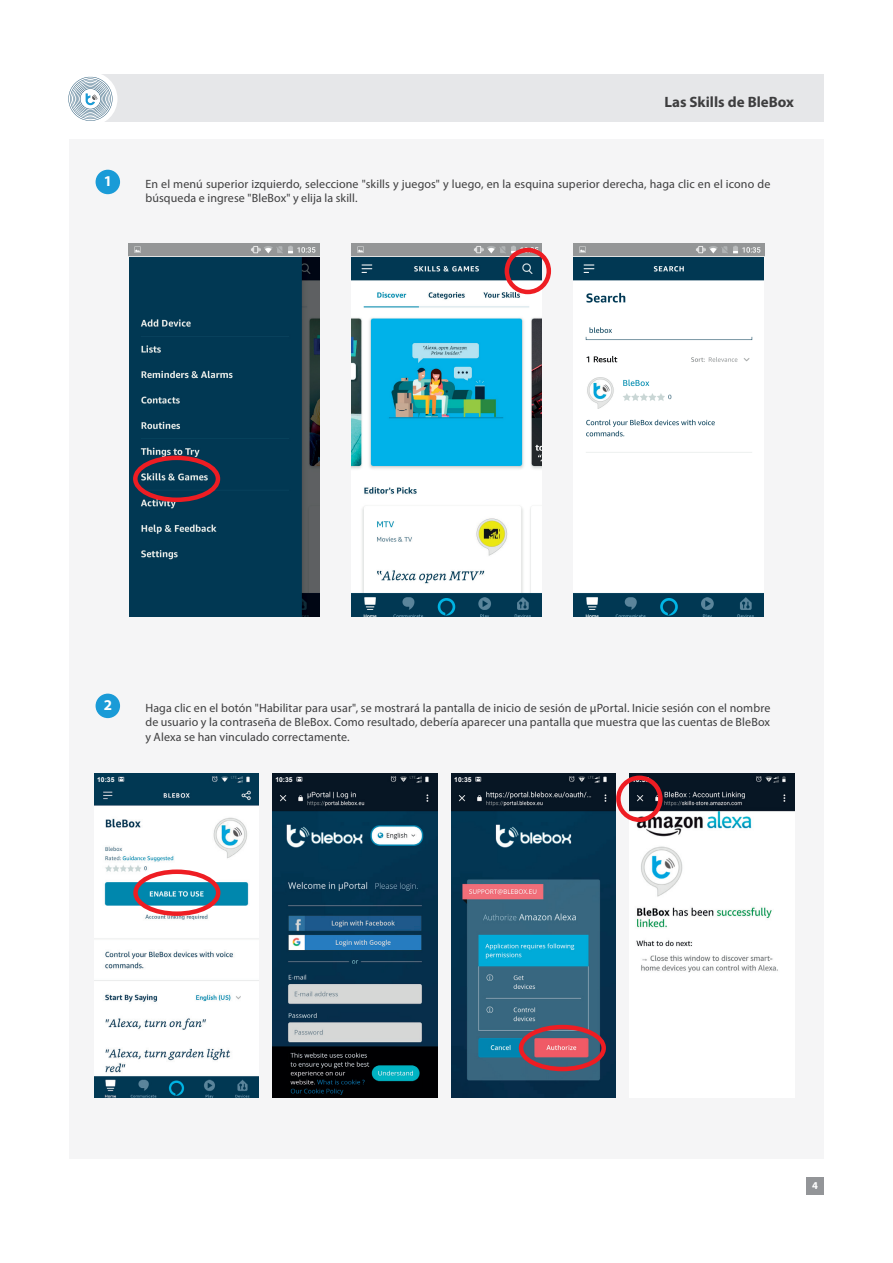
<style>
.page{position:relative;width:893px;height:1263px;background:#fff}
.page>*{position:absolute;margin:0;border:0;box-sizing:border-box;transform-origin:0 0}
.t1{font:700 15px "Myriad Pro";color:#3e3e3f}
.t2{font:700 15px "Myriad Pro";color:#fff}
.t3{font:12px/14.4px "Myriad Pro";letter-spacing:.01em;color:#3e3e3f}
.t4{font:700 10.5px "Myriad Pro";color:#fff}
.t5{font:700 6.75px "Arial";color:#fff}
</style>
<div class="page">
<div style="left:69px;top:139px;width:755px;height:1019px;background:#f5f5f6"></div>
<div style="left:92px;top:75px;width:732px;height:47px;background:#e6e7e9"></div>
<div style="left:64px;top:72px;width:53px;height:54px;background:#fff;border-radius:50%"></div>
<svg style="left:68px;top:77px;width:44px;height:44px"></svg>
<div style="left:96px;top:170px;width:24px;height:24px;background:#1a9bd7;border-radius:50%"></div>
<div style="left:96px;top:694px;width:24px;height:24px;background:#1a9bd7;border-radius:50%"></div>
<img style="left:129px;top:257px;width:190px;height:359px">
<img style="left:129px;top:243px;width:190px;height:14px">
<img style="left:351px;top:257px;width:190px;height:359px">
<img style="left:351px;top:243px;width:191px;height:14px">
<img style="left:574px;top:257px;width:190px;height:359px">
<img style="left:574px;top:243px;width:190px;height:14px">
<div style="left:133px;top:456px;width:87px;height:46px;border:4px solid #ee1d23;border-radius:50%"></div>
<div style="left:505px;top:248px;width:46px;height:46px;border:4px solid #ee1d23;border-radius:50%"></div>
<img style="left:94px;top:805px;width:165px;height:293px">
<img style="left:94px;top:774px;width:165px;height:31px">
<div style="left:101px;top:776px;width:14px;height:7px;background:#013853"></div>
<img style="left:273px;top:774px;width:164px;height:324px">
<div style="left:275px;top:776px;width:19px;height:8px;background:#071524"></div>
<img style="left:451px;top:774px;width:165px;height:324px">
<div style="left:454px;top:776px;width:18px;height:8px;background:#071524"></div>
<img style="left:630px;top:774px;width:164px;height:198px">
<svg style="left:631px;top:776px;width:19px;height:8px"></svg>
<div style="left:133px;top:869px;width:87px;height:47px;border:4px solid #ee1d23;border-radius:50%"></div>
<div style="left:519px;top:1025px;width:87px;height:46px;border:4px solid #ee1d23;border-radius:50%"></div>
<div style="left:616px;top:775px;width:47px;height:47px;border:4px solid #ee1d23;border-radius:50%"></div>
<div style="left:806px;top:1177px;width:17px;height:17px;background:#939598"></div>
<p class="t1" style="left:664px;top:92px;width:131px">Las Skills de BleBox</p>
<p class="t2" style="left:104px;top:171px;width:10px">1</p>
<p class="t3" style="left:145px;top:177px;width:626px">En el menú superior izquierdo, seleccione "skills y juegos" y luego, en la esquina superior derecha, haga clic en el icono de búsqueda e ingrese "BleBox" y elija la skill.</p>
<p class="t2" style="left:104px;top:695px;width:10px">2</p>
<p class="t3" style="left:145px;top:701px;width:626px;text-align:justify">Haga clic en el botón "Habilitar para usar", se mostrará la pantalla de inicio de sesión de µPortal. Inicie sesión con el nombre de usuario y la contraseña de BleBox. Como resultado, debería aparecer una pantalla que muestra que las cuentas de BleBox y Alexa se han vinculado correctamente.</p>
<p class="t5" style="left:97px;top:775px;width:19px">10:35</p>
<p class="t5" style="left:275px;top:775px;width:19px">10:35</p>
<p class="t5" style="left:454px;top:775px;width:19px">10:35</p>
<p class="t5" style="left:632px;top:775px;width:19px">10:35</p>
<p class="t4" style="left:812px;top:1178px;width:7px">4</p>
</div>
